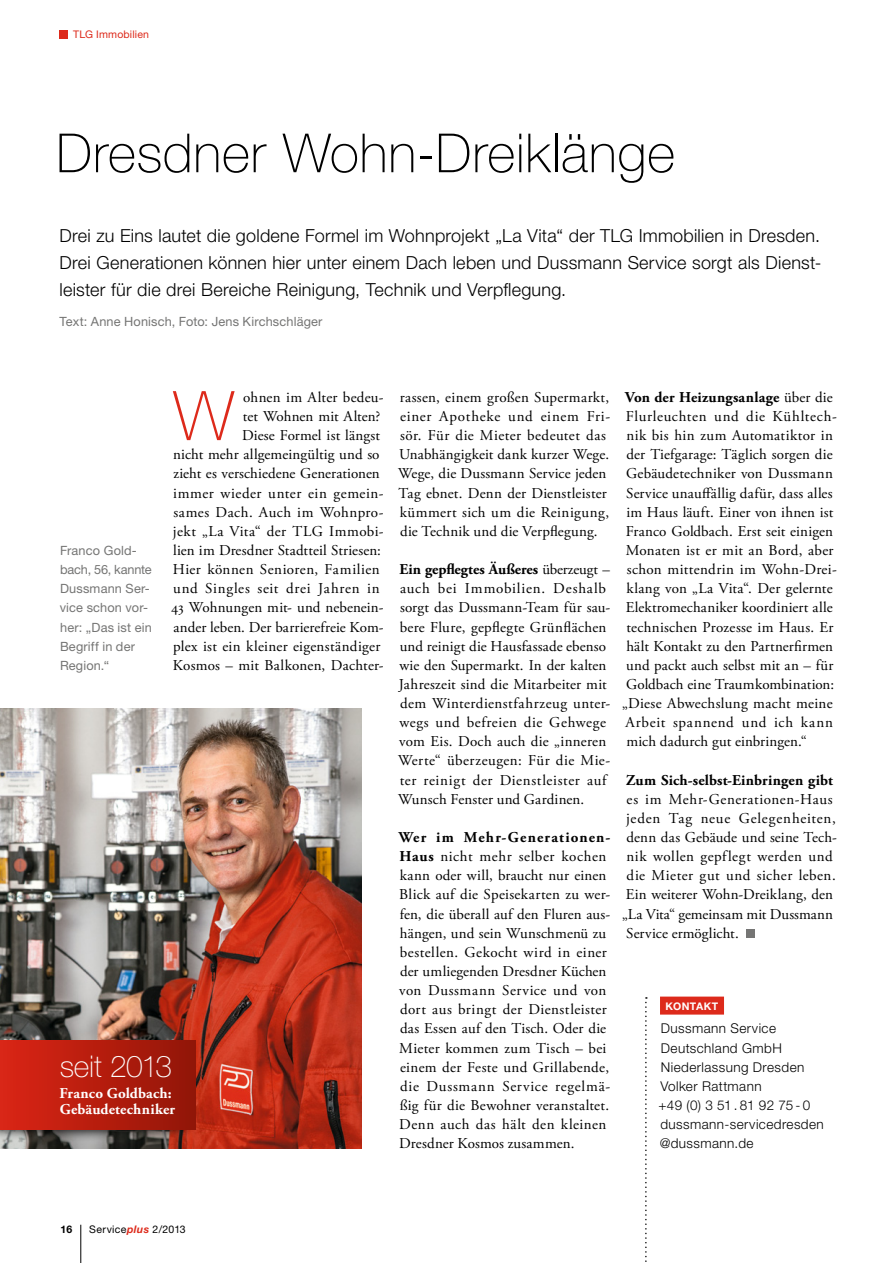
<style>
.page{position:relative;width:893px;height:1263px;background:#fff}
.page>*{position:absolute;margin:0;border:0;box-sizing:border-box;transform-origin:0 0}
._05_Copy_Initial_DE{font:100 68.55px "Helvetica Neue LT Pro";color:#dd2a1b}
._02_Headline_DE{font:100 54px "Helvetica Neue LT Pro";letter-spacing:.01em;color:#000}
.Jahreszahl{font:100 30px "Helvetica Neue LT Pro";letter-spacing:-.015em;color:#fff}
._03_Lead-in_DE{font:300 18px/27px "Helvetica Neue LT Pro";letter-spacing:.015em;color:#000;text-align:justify}
._06_Copy_Intro_DE{font:15px/19.2px "Adobe Garamond Pro";letter-spacing:.02em;color:#000}
._05_Copy_Initial_DE-2{font:15px/19.2px "Adobe Garamond Pro";letter-spacing:.015em;color:#000;text-align:right}
._06_Copy_Intro_DE-2{font:15px "Adobe Garamond Pro";color:#000}
._06_Copy_Intro_DE-3{font:700 15px "Adobe Garamond Pro";letter-spacing:.015em;color:#000}
._06_Copy_Intro_DE-4{font:15px "Adobe Garamond Pro";letter-spacing:.05em;color:#000}
.Dienstleistung{font:700 15px/16.5px "Adobe Garamond Pro";letter-spacing:.01em;color:#fff}
._06_Copy_Intro_DE-5{font:15px "Adobe Garamond Pro";letter-spacing:.045em;color:#000}
._06_Copy_Intro_DE-6{font:15px "Adobe Garamond Pro";letter-spacing:.04em;color:#000}
.Kontakt_DE{font:300 13.5px/19.2px "Helvetica Neue LT Pro";letter-spacing:.03em;color:#000}
._09_Bildunterschrift{font:12.75px/19.2px "Helvetica Neue LT Pro";letter-spacing:.01em;color:#757574}
._04_Credits_DE{font:12.75px "Helvetica Neue LT Pro";letter-spacing:.01em;color:#757574}
.ServicePlus_1_2013_l{font:10.5px "Helvetica Neue LT Pro";letter-spacing:.035em;color:#000}
.Rubrik_linksbündig{font:10.5px "Helvetica Neue LT Pro";letter-spacing:.015em;color:#dd2a1b}
.Kontakt_DE-2{font:700 10.5px "Helvetica Neue LT Pro";letter-spacing:.04em;color:#fffdfd}
.Seitenzahl_links{font:700 10.5px "Helvetica Neue LT Pro";color:#000}
.s1{font-weight:700}
.s2{font-weight:400}
.s3{font-weight:700;font-style:italic;color:#dd2a1b}
</style>
<div class="page">
<img style="left:0;top:708px;width:361px;height:440px">
<div style="left:746px;top:929px;width:9px;height:9px;background:#757574"></div>
<div style="left:660px;top:996px;width:64px;height:18px;background:#dd2a1b"></div>
<svg style="left:645px;top:997px;width:2px;height:265px"></svg>
<div style="left:0;top:1111px;width:197px;height:31px;background:#000;opacity:.75"></div>
<div style="left:0;top:1040px;width:196px;height:89px;background:linear-gradient(to right,#db2515,#911507)"></div>
<hr style="left:81px;top:1225px;width:1px;height:38px;background:#000">
<div style="left:60px;top:30px;width:8px;height:8px;background:#dd2a1b"></div>
<p class="Rubrik_linksbündig" style="left:73px;top:28px;width:77px">TLG Immobilien</p>
<p class="_02_Headline_DE" style="left:56px;top:121px;width:621px">Dresdner Wohn-Dreiklänge</p>
<p class="_03_Lead-in_DE" style="left:60px;top:222px;width:763px">Drei zu Eins lautet die goldene Formel im Wohnprojekt „La Vita“ der TLG Immobilien in Dresden.<br>Drei Generationen können hier unter einem Dach leben und Dussmann Service sorgt als Dienst&shy;leister für die drei Bereiche Reinigung, Technik und Verpflegung.</p>
<p class="_04_Credits_DE" style="left:60px;top:313px;width:264px">Text: Anne Honisch, Foto: Jens Kirchschläger</p>
<p class="_05_Copy_Initial_DE-2" style="left:171px;top:388px;width:214px">ohnen im Alter bedeu-<br>tet Wohnen mit Alten?<br>Diese Formel ist längst<br>nicht mehr allgemeingültig und so zieht es verschiedene Generationen immer wieder unter ein gemein&shy;sames Dach. Auch im Wohnpro&shy;jekt „La Vita“ der TLG Immobi&shy;lien im Dresdner Stadtteil Striesen:<br>Hier können Senioren, Familien und Singles seit drei Jahren in<br>43 Wohnungen mit- und nebenein&shy;ander leben. Der barrierefreie Kom&shy;plex ist ein kleiner eigenständiger<br>Kosmos – mit Balkonen, Dachter-</p>
<p class="_05_Copy_Initial_DE-2" style="left:398px;top:388px;width:214px;text-align:left">rassen, einem großen Supermarkt, einer Apotheke und einem Fri&shy;sör. Für die Mieter bedeutet das<br>Unabhängigkeit dank kurzer Wege.<br>Wege, die Dussmann Service jeden<br>Tag ebnet. Denn der Dienstleister kümmert sich um die Reinigung, die Technik und die Verpflegung.</p>
<p class="_05_Copy_Initial_DE" style="left:173px;top:375px;width:62px">W</p>
<p class="_09_Bildunterschrift" style="left:60px;top:540px;width:93px">Franco Gold&shy;bach, 56, kannte<br>Dussmann Ser&shy;vice schon vor&shy;her: „Das ist ein<br>Begriff in der<br>Region.“</p>
<p class="_06_Copy_Intro_DE" style="left:398px;top:560px;width:214px"><span class="s1">Ein gepflegtes Äußeres</span> überzeugt – auch bei Immobilien. Deshalb sorgt das Dussmann-Team für sau&shy;bere Flure, gepflegte Grünflächen und reinigt die Hausfassade ebenso wie den Supermarkt. In der kalten<br>Jahreszeit sind die Mitarbeiter mit dem Winterdienstfahrzeug unter&shy;wegs und befreien die Gehwege vom Eis. Doch auch die „inneren<br>Werte“ überzeugen: Für die Mie&shy;ter reinigt der Dienstleister auf<br>Wunsch Fenster und Gardinen.</p>
<p class="_06_Copy_Intro_DE" style="left:399px;top:828px;width:213px"><span class="s1">Wer im Mehr-Generationen-<br>Haus</span> nicht mehr selber kochen kann oder will, braucht nur einen<br>Blick auf die Speisekarten zu wer&shy;fen, die überall auf den Fluren aus&shy;hängen, und sein Wunschmenü zu bestellen. Gekocht wird in einer der umliegenden Dresdner Küchen von Dussmann Service und von dort aus bringt der Dienstleister das Essen auf den Tisch. Oder die<br>Mieter kommen zum Tisch – bei einem der Feste und Grillabende, die Dussmann Service regelmä&shy;ßig für die Bewohner veranstaltet.<br>Denn auch das hält den kleinen<br>Dresdner Kosmos zusammen.</p>
<p class="Jahreszahl" style="left:60px;top:1048px;width:114px">seit 2013</p>
<p class="Dienstleistung" style="left:60px;top:1085px;width:117px">Franco Goldbach:<br>Gebäudetechniker</p>
<p class="_06_Copy_Intro_DE-3" style="left:625px;top:388px;width:209px">Von der Heizungsanlage <span class="s2">über die</span></p>
<p class="_06_Copy_Intro_DE-5" style="left:626px;top:407px;width:212px">Flurleuchten und die Kühltech-</p>
<p class="_06_Copy_Intro_DE" style="left:626px;top:426px;width:208px">nik bis hin zum Automatiktor in</p>
<p class="_06_Copy_Intro_DE" style="left:627px;top:445px;width:208px">der Tiefgarage: Täglich sorgen die</p>
<p class="_06_Copy_Intro_DE" style="left:626px;top:465px;width:208px">Gebäudetechniker von Dussmann</p>
<p class="_06_Copy_Intro_DE" style="left:626px;top:484px;width:208px">Service unauffällig dafür, dass alles</p>
<p class="_06_Copy_Intro_DE" style="left:626px;top:503px;width:209px">im Haus läuft. Einer von ihnen ist</p>
<p class="_06_Copy_Intro_DE" style="left:626px;top:522px;width:209px">Franco Goldbach. Erst seit einigen</p>
<p class="_06_Copy_Intro_DE" style="left:626px;top:541px;width:209px">Monaten ist er mit an Bord, aber</p>
<p class="_06_Copy_Intro_DE" style="left:627px;top:560px;width:212px">schon mittendrin im Wohn-Drei-</p>
<p class="_06_Copy_Intro_DE" style="left:626px;top:579px;width:208px">klang von „La Vita“. Der gelernte</p>
<p class="_06_Copy_Intro_DE" style="left:626px;top:598px;width:208px">Elektromechaniker koordiniert alle</p>
<p class="_06_Copy_Intro_DE" style="left:626px;top:618px;width:209px">technischen Prozesse im Haus. Er</p>
<p class="_06_Copy_Intro_DE" style="left:626px;top:637px;width:208px">hält Kontakt zu den Partnerfirmen</p>
<p class="_06_Copy_Intro_DE" style="left:626px;top:656px;width:209px">und packt auch selbst mit an – für</p>
<p class="_06_Copy_Intro_DE-2" style="left:626px;top:675px;width:210px">Goldbach eine Traumkombination:</p>
<p class="_06_Copy_Intro_DE" style="left:622px;top:694px;width:212px">„Diese Abwechslung macht meine</p>
<p class="_06_Copy_Intro_DE-4" style="left:625px;top:713px;width:209px">Arbeit spannend und ich kann</p>
<p class="_06_Copy_Intro_DE" style="left:626px;top:732px;width:182px">mich dadurch gut einbringen.“</p>
<p class="_06_Copy_Intro_DE-3" style="left:626px;top:771px;width:208px">Zum Sich-selbst-Einbringen gibt</p>
<p class="_06_Copy_Intro_DE-6" style="left:627px;top:790px;width:208px">es im Mehr-Generationen-Haus</p>
<p class="_06_Copy_Intro_DE-4" style="left:626px;top:809px;width:211px">jeden Tag neue Gelegenheiten,</p>
<p class="_06_Copy_Intro_DE" style="left:627px;top:828px;width:212px">denn das Gebäude und seine Tech-</p>
<p class="_06_Copy_Intro_DE" style="left:626px;top:847px;width:208px">nik wollen gepflegt werden und</p>
<p class="_06_Copy_Intro_DE" style="left:627px;top:866px;width:211px">die Mieter gut und sicher leben.</p>
<p class="_06_Copy_Intro_DE-2" style="left:626px;top:886px;width:209px">Ein weiterer Wohn-Dreiklang, den</p>
<p class="_06_Copy_Intro_DE-2" style="left:622px;top:905px;width:212px">„La Vita“ gemeinsam mit Dussmann</p>
<p class="_06_Copy_Intro_DE" style="left:626px;top:924px;width:114px">Service ermöglicht.</p>
<p class="Kontakt_DE-2" style="left:665px;top:999px;width:54px">KONTAKT</p>
<p class="Kontakt_DE" style="left:661px;top:1019px;width:122px">Dussmann Service<br>Deutschland GmbH</p>
<p class="Kontakt_DE" style="left:661px;top:1057px;width:145px">Niederlassung Dresden</p>
<p class="Kontakt_DE" style="left:660px;top:1076px;width:103px">Volker Rattmann</p>
<p class="Kontakt_DE" style="left:658px;top:1095px;width:153px">+49 (0) 3 51 . 81 92 75 - 0</p>
<p class="Kontakt_DE" style="left:660px;top:1114px;width:166px">dussmann-servicedresden @dussmann.de</p>
<p class="Seitenzahl_links" style="left:61px;top:1223px;width:13px">16</p>
<p class="ServicePlus_1_2013_l" style="left:89px;top:1223px;width:98px">Service<span class="s3">plus</span> 2/2013</p>
</div>
